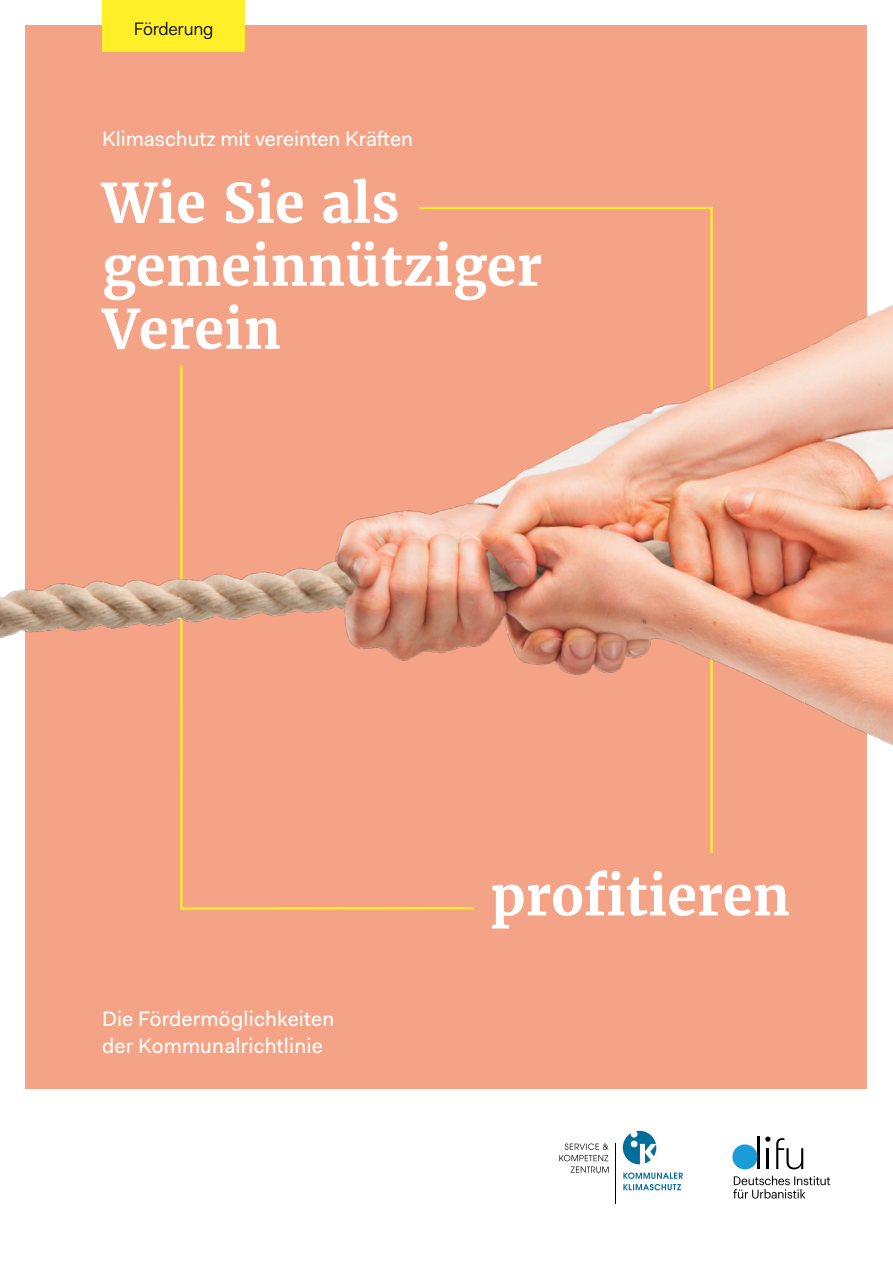
<style>
.page{position:relative;width:893px;height:1263px;background:#fff}
.page>*{position:absolute;margin:0;border:0;box-sizing:border-box;transform-origin:0 0}
.t1{font:700 54px/63px "Merriweather";color:#fff}
.t2{font:21px/27px "Fakt";letter-spacing:.01em;color:#fff}
.t3{font:18px "Fakt Blond";letter-spacing:-.015em;color:#000}
</style>
<div class="page">
<div style="left:26px;top:26px;width:841px;height:1063px;background:#f5a387"></div>
<div style="left:102px;top:0;width:142px;height:51px;background:#ffef29"></div>
<svg style="left:180px;top:877px;width:294px;height:33px"></svg>
<svg style="left:419px;top:207px;width:294px;height:43px"></svg>
<img style="left:0;top:250px;width:893px;height:627px">
<hr style="left:767px;top:1148px;width:2px;height:21px;background:#000">
<hr style="left:757px;top:1136px;width:2px;height:33px;background:#000">
<svg style="left:776px;top:1138px;width:27px;height:31px"></svg>
<div style="left:732px;top:1144px;width:25px;height:25px;background:#1b9bd7;border-radius:50%"></div>
<svg style="left:765px;top:1136px;width:5px;height:6px"></svg>
<svg style="left:733px;top:1176px;width:97px;height:22px"></svg>
<svg style="left:559px;top:1143px;width:50px;height:30px"></svg>
<hr style="left:615px;top:1144px;width:1px;height:60px;background:#000">
<svg style="left:623px;top:1172px;width:60px;height:18px"></svg>
<svg style="left:623px;top:1131px;width:33px;height:33px"></svg>
<p class="t3" style="left:134px;top:16px;width:81px">Förderung</p>
<p class="t2" style="left:102px;top:125px;width:312px">Klimaschutz mit vereinten Kräften</p>
<h1 class="t1" style="left:102px;top:172px;width:442px">Wie Sie als gemeinnütziger<br>Verein</h1>
<p class="t2" style="left:102px;top:1005px;width:234px">Die Fördermöglichkeiten der Kommunalrichtlinie</p>
<h1 class="t1" style="left:490px;top:864px;width:301px">profitieren</h1>
</div>
